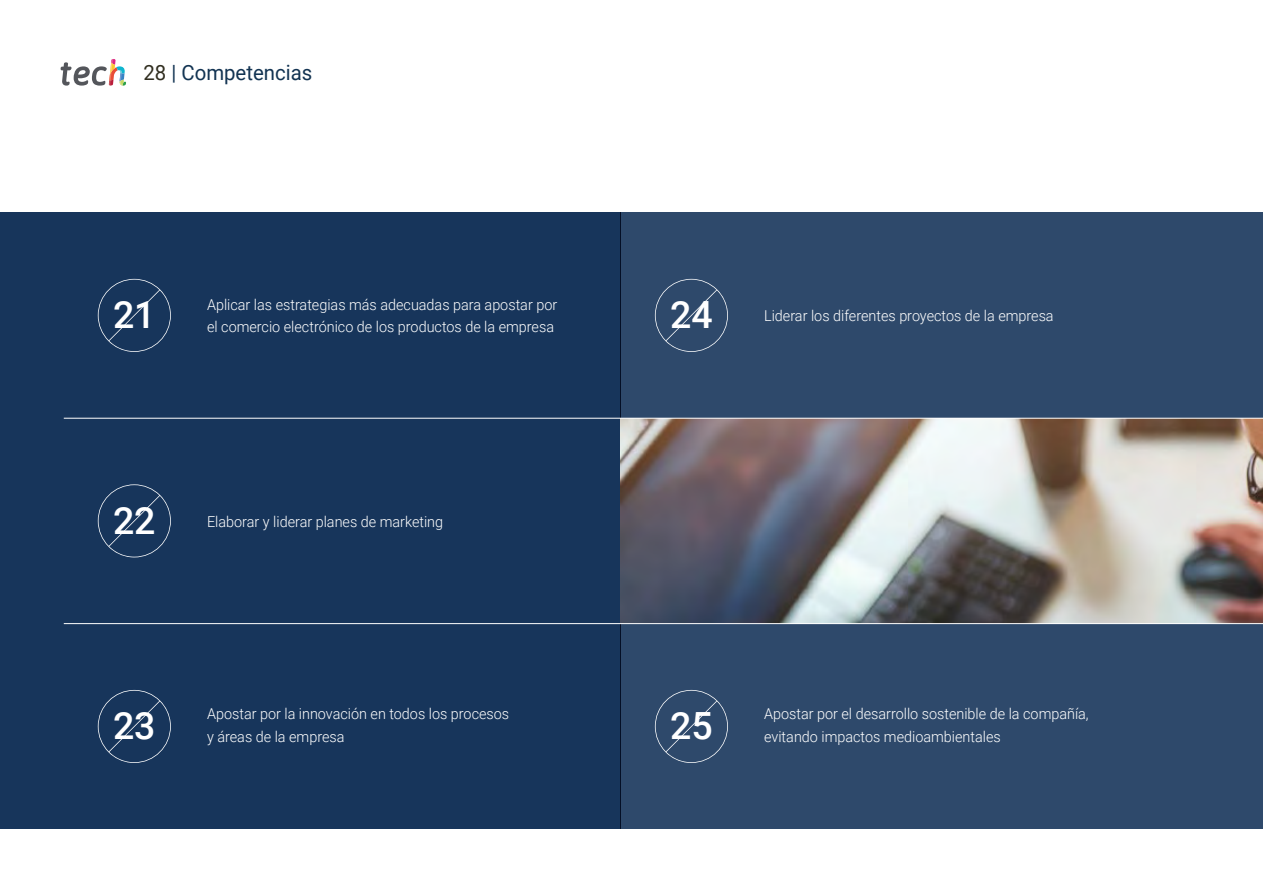
<style>
.page{position:relative;width:1263px;height:893px;background:#fff}
.page>*{position:absolute;margin:0;border:0;box-sizing:border-box;transform-origin:0 0}
.t1{font:500 37.5px "Roboto";color:#fff}
.t2{font:21px "Roboto";color:#123352}
.t3{font:300 15px/22.5px "Roboto";color:#fff;scale:.96 1}
.s1{color:#312e20}
</style>
<div class="page">
<div style="left:0;top:213px;width:621px;height:616px;background:#17355b"></div>
<div style="left:621px;top:213px;width:642px;height:616px;background:#2e496b"></div>
<svg style="left:98px;top:279px;width:73px;height:73px"></svg>
<svg style="left:98px;top:484px;width:73px;height:73px"></svg>
<svg style="left:98px;top:690px;width:73px;height:73px"></svg>
<svg style="left:655px;top:279px;width:73px;height:73px"></svg>
<svg style="left:655px;top:690px;width:73px;height:73px"></svg>
<img style="left:621px;top:419px;width:642px;height:204px">
<hr style="left:64px;top:418px;width:1199px;height:1px;background:#fff">
<hr style="left:64px;top:623px;width:1199px;height:1px;background:#fff">
<svg style="left:61px;top:59px;width:65px;height:27px"></svg>
<h2 class="t2" style="left:144px;top:57px;width:170px"><span class="s1">28</span> | Competencias</h2>
<h1 class="t1" style="left:113px;top:288px;width:44px">21</h1>
<p class="t3" style="left:207px;top:293px;width:366px">Aplicar las estrategias más adecuadas para apostar por el comercio electrónico de los productos de la empresa</p>
<h1 class="t1" style="left:113px;top:494px;width:44px">22</h1>
<p class="t3" style="left:207px;top:509px;width:247px">Elaborar y liderar planes de marketing</p>
<h1 class="t1" style="left:113px;top:699px;width:44px">23</h1>
<p class="t3" style="left:207px;top:702px;width:316px">Apostar por la innovación en todos los procesos y áreas de la empresa</p>
<h1 class="t1" style="left:670px;top:288px;width:44px">24</h1>
<p class="t3" style="left:764px;top:304px;width:303px">Liderar los diferentes proyectos de la empresa</p>
<h1 class="t1" style="left:670px;top:699px;width:44px">25</h1>
<p class="t3" style="left:764px;top:702px;width:340px">Apostar por el desarrollo sostenible de la compañía, evitando impactos medioambientales</p>
</div>
